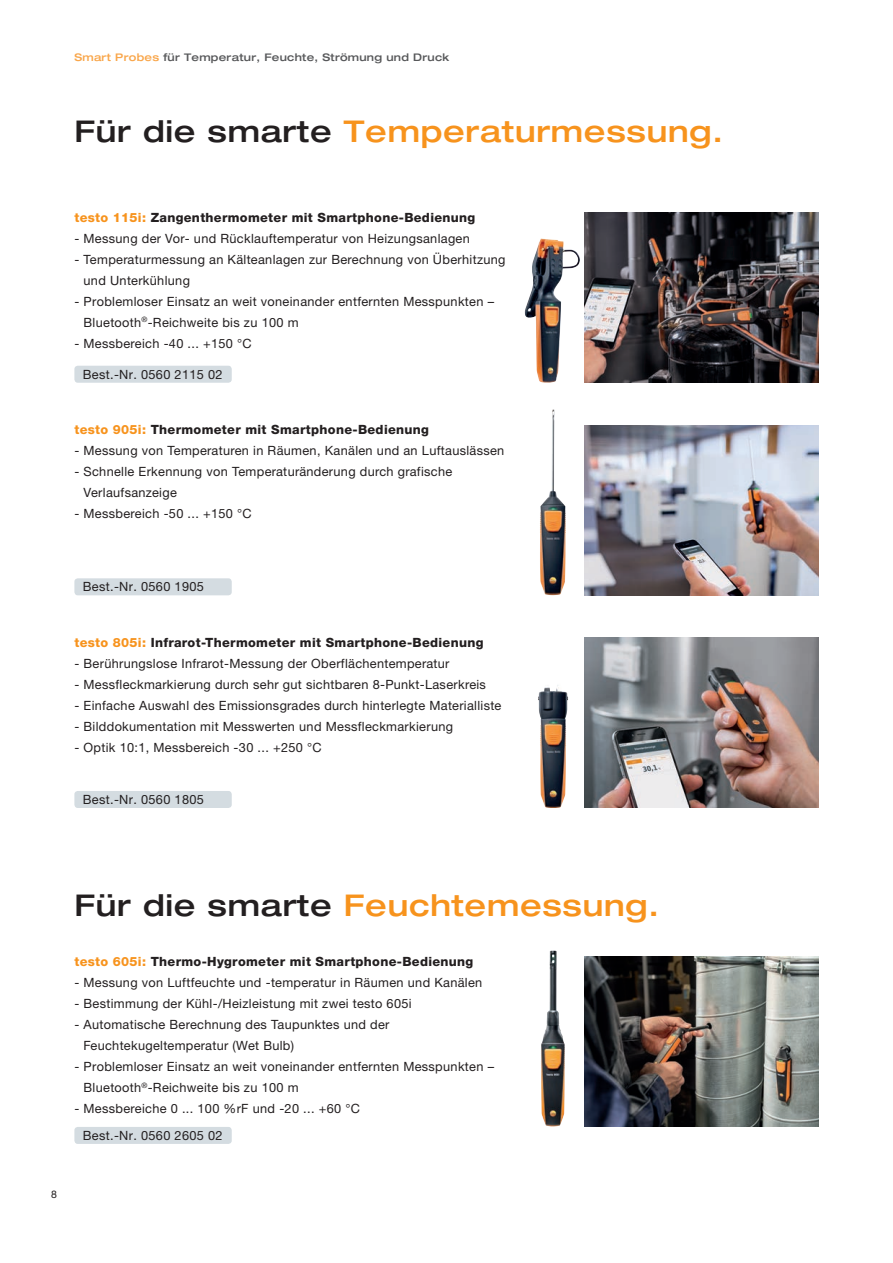
<style>
.page{position:relative;width:893px;height:1263px;background:#fff}
.page>*{position:absolute;margin:0;border:0;box-sizing:border-box;transform-origin:0 0}
.t1{font:500 expanded 30px "Helvetica Neue LTW1 G";letter-spacing:.025em;color:#f7931d}
.t2{font:12.75px/21px "Helvetica Neue LTW1 G";letter-spacing:.025em;color:#231f20}
.t3{font:800 12.75px "Helvetica Neue LTW1 G";letter-spacing:.025em;color:#231f20}
.t4{font:500 expanded 10.5px "Helvetica Neue LTW1 G";letter-spacing:.025em;color:#57585a}
.t5{font:10.5px "Helvetica Neue LTW1 G";color:#231f20}
.s1{color:#f9a64a}
.s2{color:#231f20}
.s3{color:#f7931d}
</style>
<div class="page">
<img style="left:541px;top:950px;width:24px;height:176px">
<img style="left:585px;top:957px;width:234px;height:170px">
<img style="left:524px;top:238px;width:56px;height:145px">
<img style="left:538px;top:685px;width:30px;height:123px">
<img style="left:540px;top:409px;width:26px;height:186px">
<img style="left:585px;top:213px;width:234px;height:170px">
<img style="left:585px;top:638px;width:234px;height:170px">
<img style="left:585px;top:425px;width:234px;height:170px">
<div style="left:74px;top:791px;width:158px;height:17px;background:#d4dce1;border-radius:3px"></div>
<div style="left:74px;top:578px;width:158px;height:17px;background:#d4dce1;border-radius:3px"></div>
<div style="left:74px;top:1127px;width:158px;height:17px;background:#d4dce1;border-radius:3px"></div>
<div style="left:74px;top:366px;width:158px;height:17px;background:#d4dce1;border-radius:3px"></div>
<p class="t4" style="left:74px;top:50px;width:376px"><span class="s1">Smart Probes</span> für Temperatur, Feuchte, Strömung und Druck</p>
<h1 class="t1" style="left:74px;top:112px;width:650px"><span class="s2">Für die smarte</span> Temperaturmessung.</h1>
<p class="t3" style="left:74px;top:210px;width:402px"><span class="s3">testo 115i:</span> Zangenthermometer mit Smartphone-Bedienung</p>
<p class="t2" style="left:74px;top:228px;width:397px">- Messung der Vor- und Rücklauftemperatur von Heizungsanlagen</p>
<p class="t2" style="left:84px;top:249px;width:423px;text-indent:-9px">- Temperaturmessung an Kälteanlagen zur Berechnung von Überhitzung und Unterkühlung</p>
<p class="t2" style="left:84px;top:291px;width:412px;text-indent:-9px">- Problemloser Einsatz an weit voneinander entfernten Messpunkten –<br>Bluetooth<sup>®</sup>-Reichweite bis zu 100 m</p>
<p class="t2" style="left:74px;top:333px;width:179px">- Messbereich -40 ... +150 °C</p>
<p class="t2" style="left:83px;top:364px;width:141px">Best.-Nr. 0560 2115 02</p>
<p class="t3" style="left:74px;top:422px;width:356px"><span class="s3">testo 905i:</span> Thermometer mit Smartphone-Bedienung</p>
<p class="t2" style="left:74px;top:440px;width:431px">- Messung von Temperaturen in Räumen, Kanälen und an Luftauslässen</p>
<p class="t2" style="left:84px;top:461px;width:370px;text-indent:-9px">- Schnelle Erkennung von Temperaturänderung durch grafische<br>Verlaufsanzeige</p>
<p class="t2" style="left:74px;top:503px;width:179px">- Messbereich -50 ... +150 °C</p>
<p class="t2" style="left:83px;top:576px;width:123px">Best.-Nr. 0560 1905</p>
<p class="t3" style="left:74px;top:635px;width:411px"><span class="s3">testo 805i:</span> Infrarot-Thermometer mit Smartphone-Bedienung</p>
<p class="t2" style="left:74px;top:653px;width:377px">- Berührungslose Infrarot-Messung der Oberflächentemperatur</p>
<p class="t2" style="left:74px;top:674px;width:413px">- Messfleckmarkierung durch sehr gut sichtbaren 8-Punkt-Laserkreis</p>
<p class="t2" style="left:74px;top:695px;width:428px">- Einfache Auswahl des Emissionsgrades durch hinterlegte Materialliste</p>
<p class="t2" style="left:74px;top:716px;width:380px">- Bilddokumentation mit Messwerten und Messfleckmarkierung</p>
<p class="t2" style="left:74px;top:737px;width:249px">- Optik 10:1, Messbereich -30 ... +250 °C</p>
<p class="t2" style="left:83px;top:789px;width:123px">Best.-Nr. 0560 1805</p>
<h1 class="t1" style="left:74px;top:886px;width:586px"><span class="s2">Für die smarte</span> Feuchtemessung.</h1>
<p class="t3" style="left:74px;top:954px;width:400px"><span class="s3">testo 605i:</span> Thermo-Hygrometer mit Smartphone-Bedienung</p>
<p class="t2" style="left:74px;top:972px;width:409px">- Messung von Luftfeuchte und -temperatur in Räumen und Kanälen</p>
<p class="t2" style="left:74px;top:993px;width:339px">- Bestimmung der Kühl-/Heizleistung mit zwei testo 605i</p>
<p class="t2" style="left:84px;top:1014px;width:307px;text-indent:-9px">- Automatische Berechnung des Taupunktes und der<br>Feuchtekugeltemperatur (Wet Bulb)</p>
<p class="t2" style="left:84px;top:1056px;width:412px;text-indent:-9px">- Problemloser Einsatz an weit voneinander entfernten Messpunkten –<br>Bluetooth<sup>®</sup>-Reichweite bis zu 100 m</p>
<p class="t2" style="left:83px;top:1095px;width:279px;line-height:27px;text-indent:-9px">- Messbereiche 0 ... 100 %rF und -20 ... +60 °C<br>Best.-Nr. 0560 2605 02</p>
<p class="t5" style="left:51px;top:1188px;width:7px">8</p>
</div>
